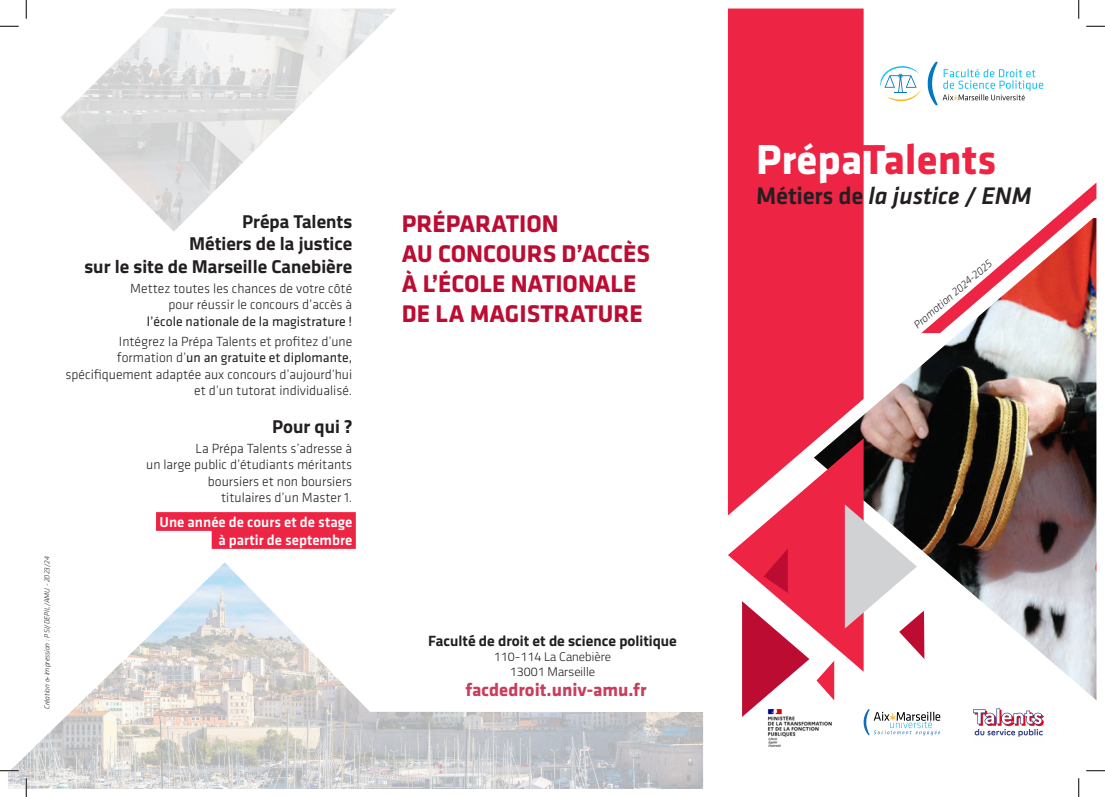
<style>
.page{position:relative;width:1105px;height:797px;background:#fff}
.page>*{position:absolute;margin:0;border:0;box-sizing:border-box;transform-origin:0 0}
.t1{font:700 43.38px "Klavika Basic";color:#ed2443}
.t2{font:700 25px/30px "Klavika Basic";color:#bd0c32}
.t3{font:italic 500 24.88px "Klavika Basic";color:#231f20}
.t4{font:700 18.75px/22.5px "Titillium";color:#231f20;text-align:right}
.t5{font:700 18.75px "Klavika Basic";color:#bd0c32}
.t6{font:500 15px "Klavika Basic";color:#fff}
.t7{font:700 15px "Titillium";color:#231f20}
.t8{font:300 13.75px/16.5px "Klavika Basic";color:#231f20;text-align:right}
.t9{font:300 12.5px "Titillium";color:#231f20}
.t10{font:italic 300 11.25px "Klavika Basic";color:#231f20}
.t11{font:italic 300 7.5px "Klavika Basic";color:#231f20}
.s1{font-weight:400}
.s2{color:#fff}
.s3{font-style:normal}
</style>
<div class="page">
<img style="left:864px;top:333px;width:232px;height:367px">
<div style="left:728px;top:9px;width:136px;height:429px;background:#ed2443"></div>
<svg style="left:921px;top:183px;width:175px;height:150px"></svg>
<svg style="left:928px;top:62px;width:115px;height:43px"></svg>
<svg style="left:880px;top:66px;width:41px;height:36px"></svg>
<img style="left:9px;top:562px;width:694px;height:226px">
<img style="left:60px;top:9px;width:336px;height:223px">
<div style="left:156px;top:512px;width:200px;height:19px;background:#ed2443"></div>
<div style="left:212px;top:530px;width:144px;height:19px;background:#ed2443"></div>
<svg style="left:728px;top:438px;width:212px;height:297px"></svg>
<img style="left:973px;top:699px;width:70px;height:38px">
<img style="left:763px;top:704px;width:69px;height:43px">
<svg style="left:0;top:25px;width:19px;height:2px"></svg>
<svg style="left:1086px;top:25px;width:19px;height:2px"></svg>
<svg style="left:0;top:770px;width:19px;height:1px"></svg>
<svg style="left:1086px;top:770px;width:19px;height:1px"></svg>
<svg style="left:25px;top:0;width:2px;height:19px"></svg>
<svg style="left:25px;top:778px;width:2px;height:19px"></svg>
<svg style="left:1078px;top:0;width:1px;height:19px"></svg>
<svg style="left:1078px;top:778px;width:1px;height:19px"></svg>
<p class="t11" style="left:43px;top:709px;width:154px;rotate:-90deg">Création &amp; Impression : PSI/DEPIL/AMU - 2023/24</p>
<p class="t4" style="left:84px;top:209px;width:269px">Prépa Talents<br>Métiers de la justice<br>sur le site de Marseille Canebière</p>
<p class="t8" style="left:130px;top:280px;width:224px">Mettez toutes les chances de votre côté pour réussir le concours d’accès à <span class="s1">l’école nationale de la magistrature !</span></p>
<p class="t8" style="left:66px;top:333px;width:288px">Intégrez la Prépa Talents et profitez d’une formation d’<span class="s1">un an gratuite et diplomante, </span>spécifiquement adaptée aux concours d’aujourd’hui et d’un tutorat individualisé.</p>
<p class="t4" style="left:272px;top:414px;width:82px">Pour qui ?</p>
<p class="t8" style="left:146px;top:440px;width:208px">La Prépa Talents s’adresse à<br>un large public d’étudiants méritants boursiers et non boursiers<br>titulaires d’un Master 1.</p>
<p class="t6" style="left:160px;top:512px;width:194px">Une année de cours et de stage</p>
<p class="t6" style="left:218px;top:530px;width:135px">à partir de septembre</p>
<p class="t2" style="left:402px;top:208px;width:250px">PRÉPARATION<br>AU CONCOURS D’ACCÈS<br>À L’ÉCOLE NATIONALE<br>DE LA MAGISTRATURE</p>
<p class="t7" style="left:428px;top:628px;width:250px">Faculté de droit et de science politique</p>
<p class="t9" style="left:494px;top:647px;width:119px">110-114 La Canebière</p>
<p class="t9" style="left:510px;top:662px;width:87px">13001 Marseille</p>
<h3 class="t5" style="left:465px;top:676px;width:183px">facdedroit.univ-amu.fr</h3>
<p class="t1" style="left:756px;top:129px;width:241px"><span class="s2">Prépa</span>Talents</p>
<p class="t3" style="left:756px;top:179px;width:277px"><span class="s3">Métiers de</span> la justice / ENM</p>
<p class="t10" style="left:911px;top:321px;width:101px;rotate:-41deg">Promotion 2024-2025</p>
</div>
